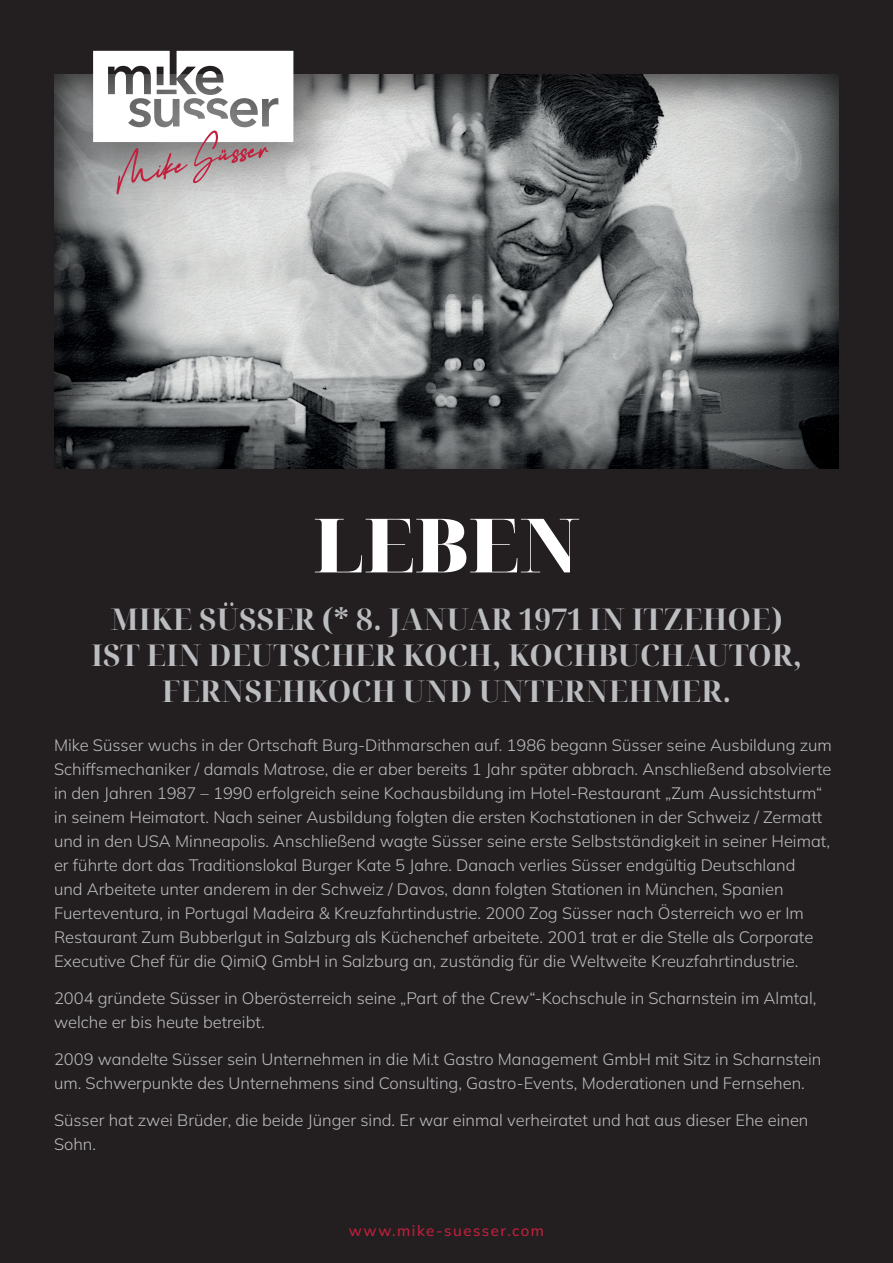
<style>
.page{position:relative;width:893px;height:1263px;background:#231f20}
.page>*{position:absolute;margin:0;border:0;box-sizing:border-box;transform-origin:0 0}
.t1{font:900 75px "Noto Serif Display";color:#fff}
.t2{font:700 30px/36px "Noto Serif Display";color:#bcbdc0;text-align:center}
.t3{font:300 16.5px/24px "Mulish";color:#bcbdc0}
.t4{font:500 15px "Mulish";letter-spacing:.1em;color:#c31f3d}
</style>
<div class="page">
<div style="left:53px;top:74px;width:787px;height:395px;background:#231f20;opacity:.75"></div>
<div style="left:56px;top:14px;width:295px;height:228px;background:#231f20;opacity:.75"></div>
<svg style="left:93px;top:51px;width:200px;height:143px"></svg>
<h1 class="t1" style="left:313px;top:494px;width:268px">LEBEN</h1>
<h2 class="t2" style="left:91px;top:602px;width:712px">MIKE SÜSSER (* 8. JANUAR 1971 IN ITZEHOE)<br>IST EIN DEUTSCHER KOCH, KOCHBUCHAUTOR,<br>FERNSEHKOCH UND UNTERNEHMER.</h2>
<p class="t3" style="left:54px;top:733px;width:779px">Mike Süsser wuchs in der Ortschaft Burg-Dithmarschen auf. 1986 begann Süsser seine Ausbildung zum Schiffsmechaniker / damals Matrose, die er aber bereits 1 Jahr später abbrach. Anschließend absolvierte in den Jahren 1987 – 1990 erfolgreich seine Kochausbildung im Hotel-Restaurant „Zum Aussichtsturm“ in seinem Heimatort. Nach seiner Ausbildung folgten die ersten Kochstationen in der Schweiz / Zermatt und in den USA Minneapolis. Anschließend wagte Süsser seine erste Selbstständigkeit in seiner Heimat, er führte dort das Traditionslokal Burger Kate 5 Jahre. Danach verlies Süsser endgültig Deutschland<br>und Arbeitete unter anderem in der Schweiz / Davos, dann folgten Stationen in München, Spanien Fuerteventura, in Portugal Madeira &amp; Kreuzfahrtindustrie. 2000 Zog Süsser nach Österreich wo er Im Restaurant Zum Bubberlgut in Salzburg als Küchenchef arbeitete. 2001 trat er die Stelle als Corporate Executive Chef für die QimiQ GmbH in Salzburg an, zuständig für die Weltweite Kreuzfahrtindustrie.</p>
<p class="t3" style="left:54px;top:986px;width:764px">2004 gründete Süsser in Oberösterreich seine „Part of the Crew“-Kochschule in Scharnstein im Almtal, welche er bis heute betreibt.</p>
<p class="t3" style="left:54px;top:1046px;width:769px">2009 wandelte Süsser sein Unternehmen in die Mi.t Gastro Management GmbH mit Sitz in Scharnstein um. Schwerpunkte des Unternehmens sind Consulting, Gastro-Events, Moderationen und Fernsehen.</p>
<p class="t3" style="left:54px;top:1107px;width:756px">Süsser hat zwei Brüder, die beide Jünger sind. Er war einmal verheiratet und hat aus dieser Ehe einen<br>Sohn.</p>
<p class="t4" style="left:349px;top:1220px;width:197px">www.mike-suesser.com</p>
</div>
